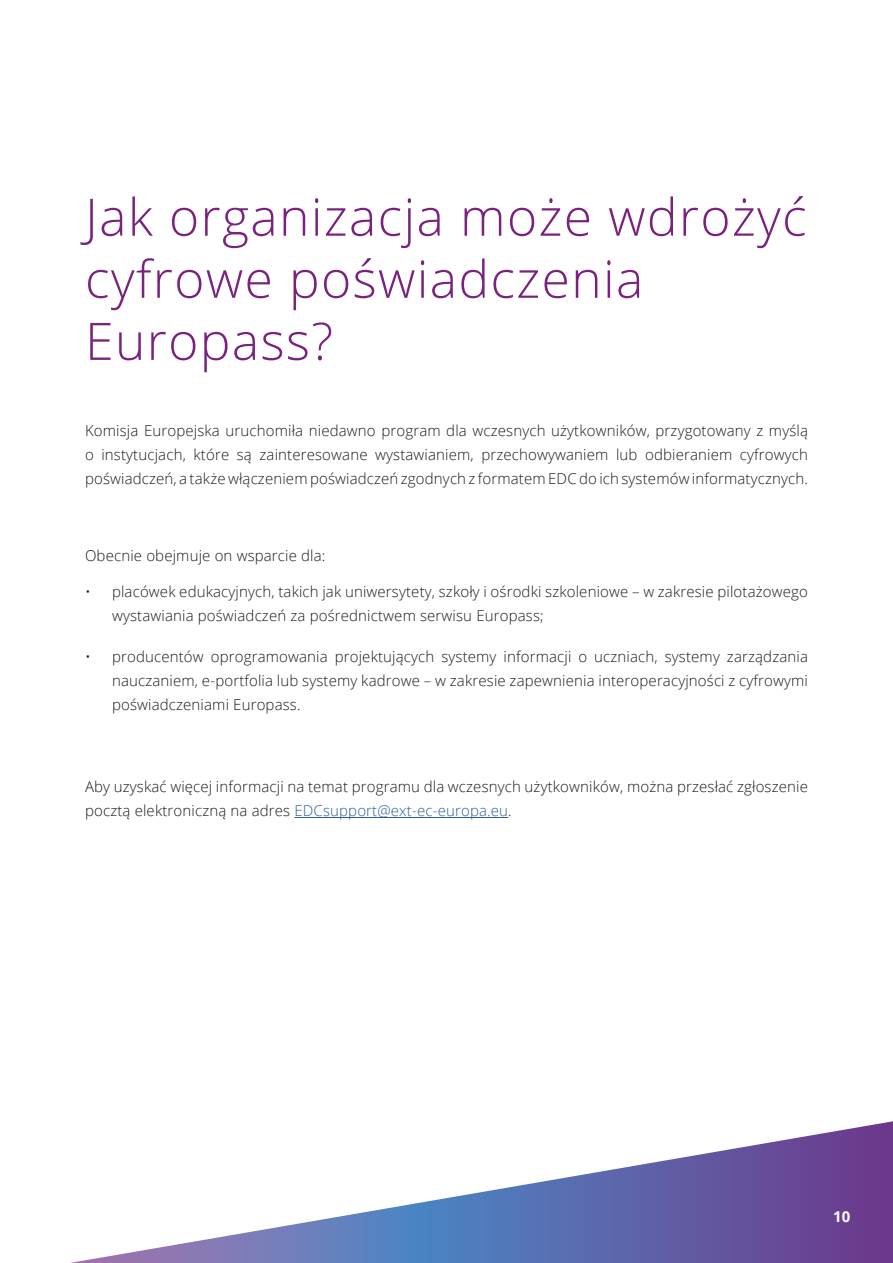
<style>
.page{position:relative;width:893px;height:1263px;background:#fff}
.page>*{position:absolute;margin:0;border:0;box-sizing:border-box;transform-origin:0 0}
.Page_Headings{font:300 51.75px/62.1px "Open Sans";letter-spacing:.025em;color:#7a227e}
.Body{font:300 15px/24px "Open Sans";letter-spacing:.01em;color:#1b1b1a;text-align:justify}
.t1{font:700 15px "Open Sans";color:#fff}
.s1{color:#2e5e9e}
</style>
<div class="page">
<svg style="left:70px;top:1121px;width:823px;height:142px"></svg>
<hr style="left:294px;top:817px;width:214px;height:1px;background:#2e5e9e">
<p class="Page_Headings" style="left:85px;top:184px;width:723px">Jak organizacja może wdrożyć cyfrowe poświadczenia<br>Europass?</p>
<p class="Body" style="left:85px;top:418px;width:724px">Komisja Europejska uruchomiła niedawno program dla wczesnych użytkowników, przygotowany z myślą o instytucjach, które są zainteresowane wystawianiem, przechowywaniem lub odbieraniem cyfrowych poświadczeń, a także włączeniem poświadczeń zgodnych z formatem EDC do ich systemów informatycznych.</p>
<p class="Body" style="left:85px;top:543px;width:242px">Obecnie obejmuje on wsparcie dla:</p>
<p class="Body" style="left:112px;top:579px;width:697px;text-indent:-27px">• placówek edukacyjnych, takich jak uniwersytety, szkoły i ośrodki szkoleniowe – w zakresie pilotażowego wystawiania poświadczeń za pośrednictwem serwisu Europass;</p>
<p class="Body" style="left:112px;top:644px;width:697px;text-indent:-27px">• producentów oprogramowania projektujących systemy informacji o uczniach, systemy zarządzania nauczaniem, e-portfolia lub systemy kadrowe – w zakresie zapewnienia interoperacyjności z cyfrowymi poświadczeniami Europass.</p>
<p class="Body" style="left:85px;top:774px;width:724px">Aby uzyskać więcej informacji na temat programu dla wczesnych użytkowników, można przesłać zgłoszenie pocztą elektroniczną na adres <span class="s1">EDCsupport@ext-ec-europa.eu</span>.</p>
<p class="t1" style="left:833px;top:1206px;width:19px">10</p>
</div>
